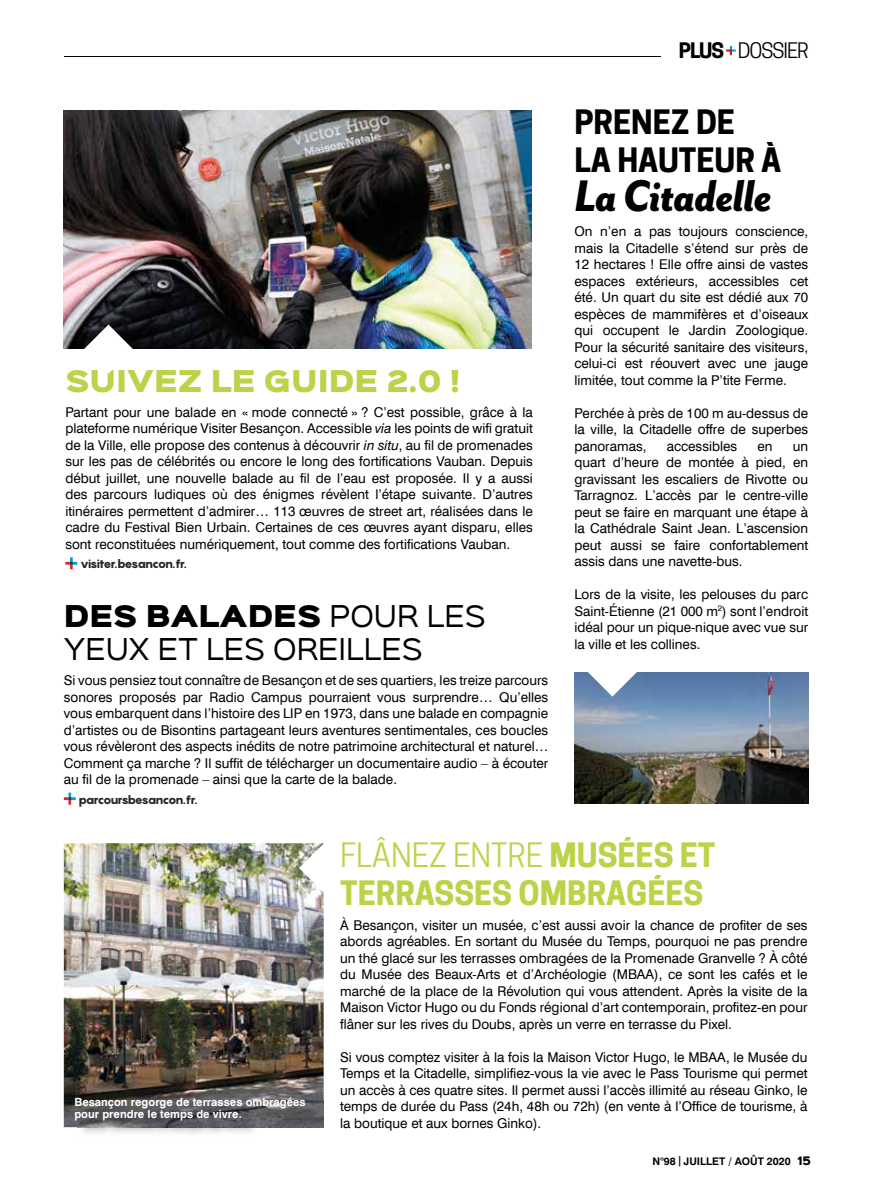
<style>
.page{position:relative;width:872px;height:1191px;background:#fff}
.page>*{position:absolute;margin:0;border:0;box-sizing:border-box;transform-origin:0 0}
.t1{font:italic 800 51px "Mr Eaves San OT";letter-spacing:-.02em;color:#000;scale:.9 1}
.t2{font:700 31.5px/37.8px "Cooper Hewitt";color:#bdd248}
.t3{font:700 31.5px/37.8px "Cooper Hewitt";color:#000}
.t4{font:27px "Sinkin Sans 900 X Black";color:#bdd248}
.t5{font:27px "Sinkin Sans 900 X Black";color:#000}
.t6{font:27px "Sinkin Sans 400";color:#000}
.t7{font:20.1px "Cooper Hewitt";letter-spacing:-.05em;color:#000}
.t8{font:13.5px/16.5px "Swiss 721 BT";color:#000;text-align:justify}
.t9{font:800 12px "Pangram";letter-spacing:-.095em;color:#282222}
.t10{font:700 11.25px/12px "Swiss 721 BT";color:#fff}
.t11{font:700 10.5px "Swiss 721 BT";color:#000}
.s1{font-weight:700}
.s2{font-style:italic}
.s3{font-family:"Sinkin Sans 400"}
.s4{font-weight:400}
.s5{font-family:"Sinkin Sans 800";font-weight:900}
</style>
<div class="page">
<img style="left:64px;top:843px;width:260px;height:284px">
<svg style="left:299px;top:843px;width:25px;height:49px"></svg>
<img style="left:574px;top:672px;width:234px;height:131px">
<svg style="left:588px;top:672px;width:49px;height:24px"></svg>
<svg style="left:65px;top:557px;width:12px;height:12px"></svg>
<svg style="left:64px;top:792px;width:12px;height:12px"></svg>
<img style="left:64px;top:111px;width:467px;height:238px">
<svg style="left:84px;top:324px;width:49px;height:25px"></svg>
<svg style="left:726px;top:46px;width:9px;height:9px"></svg>
<hr style="left:64px;top:56px;width:596px;height:1px;background:#000">
<img style="left:78px;top:1100px;width:245px;height:34px">
<h3 class="t7" style="left:679px;top:39px;width:131px"><span class="s1">PLUS</span> DOSSIER</h3>
<h2 class="t3" style="left:574px;top:104px;width:208px">PRENEZ DE<br>LA HAUTEUR À</h2>
<h1 class="t1" style="left:574px;top:168px;width:221px">La Citadelle</h1>
<p class="t8" style="left:574px;top:223px;width:235px">On n’en a pas toujours conscience, mais la Citadelle s’étend sur près de 12 hectares ! Elle offre ainsi de vastes espaces extérieurs, accessibles cet été. Un quart du site est dédié aux 70 espèces de mammifères et d’oiseaux qui occupent le Jardin Zoologique.<br>Pour la sécurité sanitaire des visiteurs, celui-ci est réouvert avec une jauge limitée, tout comme la P’tite Ferme.</p>
<p class="t8" style="left:574px;top:404px;width:235px">Perchée à près de 100 m au-dessus de la ville, la Citadelle offre de superbes panoramas,</p>
<h3 class="t4" style="left:65px;top:367px;width:396px">SUIVEZ LE GUIDE 2.0 !</h3>
<p class="t8" style="left:65px;top:404px;width:469px">Partant pour une balade en « mode connecté » ? C’est possible, grâce à la plateforme numérique Visiter Besançon. Accessible <span class="s2">via</span> les points de wifi gratuit de la Ville, elle propose des contenus à découvrir <span class="s2">in situ</span>, au fil de promenades sur les pas de célébrités ou encore le long des fortifications Vauban. Depuis début juillet, une nouvelle balade au fil de l’eau est proposée. Il y a aussi des parcours ludiques où des énigmes révèlent l’étape suivante. D’autres itinéraires permettent d’admirer… 113 œuvres de street art, réalisées dans le cadre du Festival Bien Urbain. Certaines de ces œuvres ayant disparu, elles sont reconstituées numériquement, tout comme des fortifications Vauban.</p>
<p class="t9" style="left:80px;top:556px;width:108px">visiter.besancon.fr.</p>
<h3 class="t5" style="left:64px;top:602px;width:423px">DES BALADES <span class="s3">POUR LES</span></h3>
<h3 class="t6" style="left:64px;top:626px;width:360px">YEUX ET LES OREILLES</h3>
<p class="t8" style="left:64px;top:672px;width:486px">Si vous pensiez tout connaître de Besançon et de ses quartiers, les treize parcours sonores proposés par Radio Campus pourraient vous surprendre… Qu’elles vous embarquent dans l’histoire des LIP en 1973, dans une balade en compagnie d’artistes ou de Bisontins partageant leurs aventures sentimentales, ces boucles vous révèleront des aspects inédits de notre patrimoine architectural et naturel… Comment ça marche ? Il suffit de télécharger un documentaire audio – à écouter au fil de la promenade – ainsi que la carte de la balade.</p>
<p class="t9" style="left:78px;top:791px;width:120px">parcoursbesancon.fr.</p>
<h2 class="t2" style="left:340px;top:836px;width:377px"><span class="s4">FLÂNEZ ENTRE</span> MUSÉES ET<br>TERRASSES OMBRAGÉES</h2>
<p class="t8" style="left:340px;top:916px;width:469px">À Besançon, visiter un musée, c’est aussi avoir la chance de profiter de ses abords agréables. En sortant du Musée du Temps, pourquoi ne pas prendre un thé glacé sur les terrasses ombragées de la Promenade Granvelle ? À côté du Musée des Beaux-Arts et d’Archéologie (MBAA), ce sont les cafés et le marché de la place de la Révolution qui vous attendent. Après la visite de la Maison Victor Hugo ou du Fonds régional d’art contemporain, profitez-en pour flâner sur les rives du Doubs, après un verre en terrasse du Pixel.</p>
<p class="t8" style="left:340px;top:1048px;width:469px">Si vous comptez visiter à la fois la Maison Victor Hugo, le MBAA, le Musée du Temps et la Citadelle, simplifiez-vous la vie avec le Pass Tourisme qui permet un accès à ces quatre sites. Il permet aussi l’accès illimité au réseau Ginko, le temps de durée du Pass (24h, 48h ou 72h) (en vente à l’Office de tourisme, à la boutique et aux bornes Ginko).</p>
<p class="t8" style="left:666px;top:437px;width:72px">accessibles</p>
<p class="t8" style="left:757px;top:437px;width:17px">en</p>
<p class="t8" style="left:574px;top:437px;width:235px;text-indent:218px">un quart d’heure de montée à pied, en gravissant les escaliers de Rivotte ou Tarragnoz. L’accès par le centre-ville peut se faire en marquant une étape à la Cathédrale Saint Jean. L’ascension peut aussi se faire confortablement assis dans une navette-bus.</p>
<p class="t8" style="left:574px;top:586px;width:235px">Lors de la visite, les pelouses du parc Saint-Étienne (21 000 m<sup>2</sup>) sont l’endroit idéal pour un pique-nique avec vue sur la ville et les collines.</p>
<p class="t10" style="left:74px;top:1095px;width:233px">Besançon regorge de terrasses ombragées pour prendre le temps de vivre.</p>
<p class="t11" style="left:652px;top:1155px;width:160px">N°98 |JUILLET / AOÛT 2020 <span class="s5">15</span></p>
</div>
